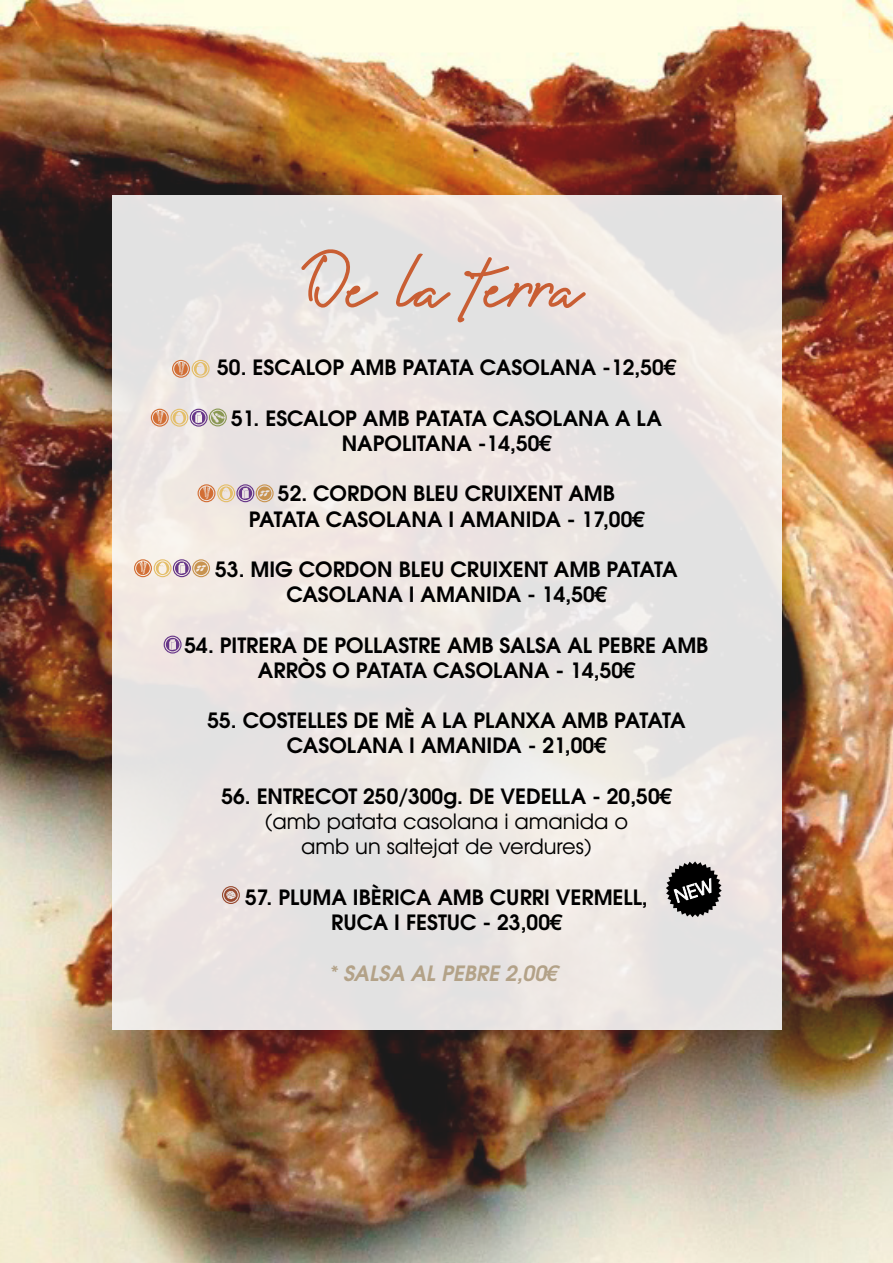
<style>
.page{position:relative;width:893px;height:1263px;background:#fff}
.page>*{position:absolute;margin:0;border:0;box-sizing:border-box;transform-origin:0 0}
.t1{font:70.5px "Amanda Signature";color:#c95e33}
.t2{font:700 21px/25.2px "Te X Gyre Adventor";color:#000;text-align:center}
.t3{font:21px/25.2px "Te X Gyre Adventor";color:#000;text-align:center}
.t4{font:italic 700 21px "Te X Gyre Adventor";color:#b3a288}
</style>
<div class="page">
<img style="left:0;top:0;width:893px;height:1263px">
<div style="left:112px;top:195px;width:669px;height:834px;background:#ebe4e2"></div>
<svg style="left:666px;top:861px;width:56px;height:56px"></svg>
<svg style="left:172px;top:360px;width:38px;height:18px"></svg>
<svg style="left:151px;top:408px;width:76px;height:19px"></svg>
<svg style="left:198px;top:484px;width:76px;height:18px"></svg>
<svg style="left:134px;top:559px;width:76px;height:18px"></svg>
<svg style="left:164px;top:636px;width:18px;height:17px"></svg>
<svg style="left:222px;top:886px;width:18px;height:18px"></svg>
<h1 class="t1" style="left:301px;top:232px;width:281px">De la terra</h1>
<p class="t2" style="left:217px;top:353px;width:460px">50. ESCALOP AMB PATATA CASOLANA -12,50€</p>
<p class="t2" style="left:231px;top:403px;width:432px">51. ESCALOP AMB PATATA CASOLANA A LA<br>NAPOLITANA -14,50€</p>
<p class="t2" style="left:249px;top:479px;width:397px">52. CORDON BLEU CRUIXENT AMB<br>PATATA CASOLANA I AMANIDA - 17,00€</p>
<p class="t2" style="left:215px;top:555px;width:464px">53. MIG CORDON BLEU CRUIXENT AMB PATATA<br>CASOLANA I AMANIDA - 14,50€</p>
<p class="t2" style="left:184px;top:630px;width:525px">54. PITRERA DE POLLASTRE AMB SALSA AL PEBRE AMB<br>ARRÒS O PATATA CASOLANA - 14,50€</p>
<p class="t2" style="left:207px;top:706px;width:480px">55. COSTELLES DE MÈ A LA PLANXA AMB PATATA<br>CASOLANA I AMANIDA - 21,00€</p>
<p class="t2" style="left:221px;top:781px;width:452px">56. ENTRECOT 250/300g. DE VEDELLA - 20,50€</p>
<p class="t3" style="left:265px;top:807px;width:365px">(amb patata casolana i amanida o amb un saltejat de verdures)</p>
<p class="t2" style="left:245px;top:882px;width:404px">57. PLUMA IBÈRICA AMB CURRI VERMELL,<br>RUCA I FESTUC - 23,00€</p>
<p class="t4" style="left:329px;top:955px;width:231px">* SALSA AL PEBRE 2,00€</p>
</div>
